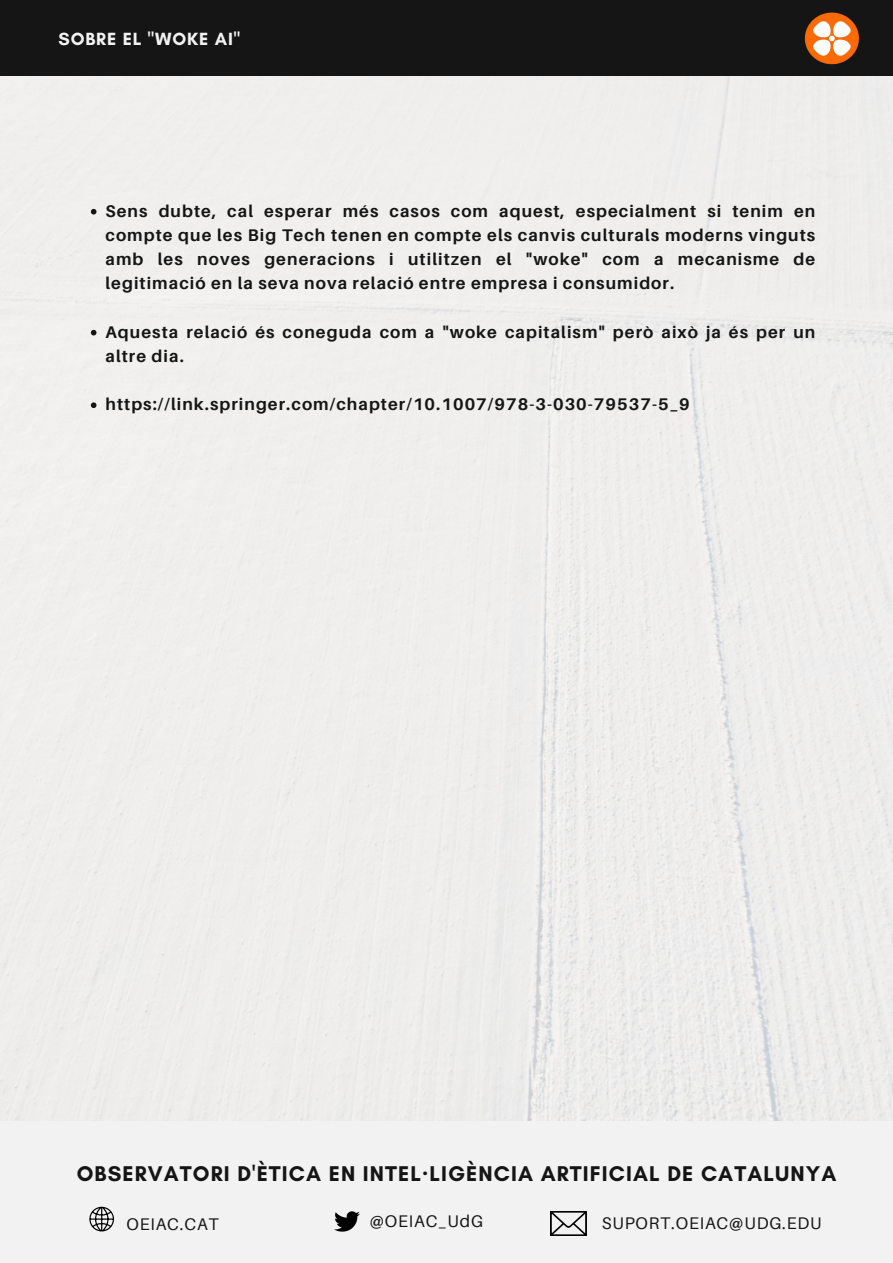
<style>
.page{position:relative;width:893px;height:1263px;background:#fff}
.page>*{position:absolute;margin:0;border:0;box-sizing:border-box;transform-origin:0 0}
.t1{font:700 21.75px "Glacial Indifference";letter-spacing:.05em;color:#151515}
.t2{font:700 18px "Glacial Indifference";letter-spacing:.05em;color:#f2f2f2}
.t3{font:700 16.88px/24.2px "Aileron";letter-spacing:.065em;color:#151515;text-align:justify}
.t4{font:16.8px "Aileron";letter-spacing:.05em;color:#151515}
.s1{font-family:"Noto Sans"}
</style>
<div class="page">
<div style="left:0;top:75px;width:893px;height:1046px;background:#efeeed"></div>
<div style="left:0;top:0;width:893px;height:75px;background:#151515"></div>
<img style="left:804px;top:12px;width:55px;height:53px">
<svg style="left:91px;top:209px;width:5px;height:5px"></svg>
<svg style="left:91px;top:330px;width:5px;height:5px"></svg>
<svg style="left:91px;top:402px;width:5px;height:6px"></svg>
<div style="left:0;top:1121px;width:893px;height:142px;background:#f2f2f2"></div>
<svg style="left:89px;top:1207px;width:25px;height:24px"></svg>
<img style="left:335px;top:1211px;width:24px;height:21px">
<img style="left:550px;top:1211px;width:36px;height:24px">
<h2 class="t2" style="left:58px;top:28px;width:183px">SOBRE EL "WOKE AI"</h2>
<p class="t3" style="left:105px;top:198px;width:711px">Sens dubte, cal esperar més casos com aquest, especialment si tenim en compte que les Big Tech tenen en compte els canvis culturals moderns vinguts amb les noves generacions i utilitzen el "woke" com a mecanisme de legitimació en la seva nova relació entre empresa i consumidor.</p>
<p class="t3" style="left:105px;top:319px;width:711px">Aquesta relació és coneguda com a "woke capitalism" però això ja és per un altre dia.</p>
<p class="t3" style="left:105px;top:392px;width:586px">https://link.springer.com/chapter/10.1007/978-3-030-79537-5_9</p>
<p class="t1" style="left:77px;top:1160px;width:761px">OBSERVATORI D'ÈTICA EN INTEL<span class="s1">·</span>LIGÈNCIA ARTIFICIAL DE CATALUNYA</p>
<p class="t4" style="left:126px;top:1213px;width:94px">OEIAC.CAT</p>
<p class="t4" style="left:370px;top:1211px;width:115px">@OEIAC_UdG</p>
<h1 class="t4" style="left:601px;top:1213px;width:222px">SUPORT.OEIAC@UDG.EDU</h1>
</div>
